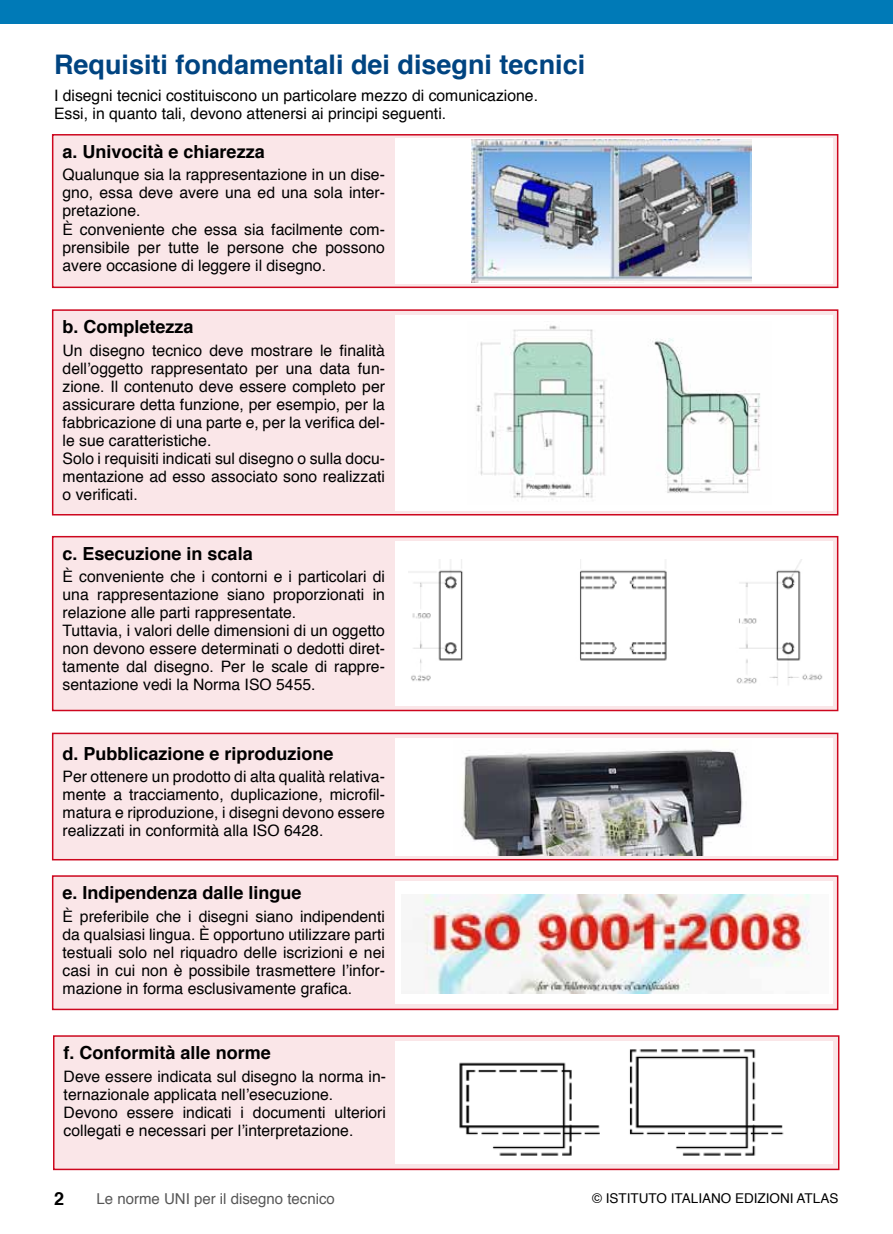
<style>
.page{position:relative;width:893px;height:1234px;background:#fff}
.page>*{position:absolute;margin:0;border:0;box-sizing:border-box;transform-origin:0 0}
.t1{font:700 27px "Helvetica";color:#004481}
.t2{font:700 18px "Helvetica";color:#000}
.t3{font:15.75px/18px "Helvetica";color:#000}
.t4{font:15px "Helvetica";color:#575757}
.t5{font:13.5px "Helvetica";color:#000}
</style>
<div class="page">
<div style="left:0;top:0;width:893px;height:24px;background:#007ab7"></div>
<div style="left:53px;top:135px;width:785px;height:152px;background:#fae6e8"></div>
<div style="left:52px;top:134px;width:786px;height:154px;border:2px solid #cd071e"></div>
<div style="left:53px;top:310px;width:785px;height:204px;background:#fae6e8"></div>
<div style="left:52px;top:309px;width:786px;height:206px;border:2px solid #cd071e"></div>
<div style="left:53px;top:536px;width:785px;height:174px;background:#fae6e8"></div>
<div style="left:52px;top:536px;width:786px;height:175px;border:2px solid #cd071e"></div>
<div style="left:53px;top:733px;width:785px;height:126px;background:#fae6e8"></div>
<div style="left:52px;top:732px;width:786px;height:128px;border:2px solid #cd071e"></div>
<div style="left:53px;top:875px;width:785px;height:134px;background:#fae6e8"></div>
<div style="left:52px;top:875px;width:786px;height:134px;border:2px solid #cd071e"></div>
<div style="left:54px;top:1035px;width:785px;height:134px;background:#fae6e8"></div>
<div style="left:53px;top:1035px;width:786px;height:134px;border:2px solid #cd071e"></div>
<div style="left:395px;top:541px;width:437px;height:164px;background:#fff"></div>
<div style="left:395px;top:738px;width:437px;height:117px;background:#fff"></div>
<div style="left:395px;top:881px;width:437px;height:122px;background:#fff"></div>
<div style="left:395px;top:1040px;width:437px;height:123px;background:#fff"></div>
<div style="left:395px;top:315px;width:437px;height:195px;background:#fff"></div>
<div style="left:395px;top:138px;width:437px;height:146px;background:#fff"></div>
<img style="left:476px;top:325px;width:284px;height:175px">
<img style="left:459px;top:1049px;width:325px;height:107px">
<img style="left:408px;top:559px;width:415px;height:126px">
<img style="left:423px;top:894px;width:387px;height:99px">
<img style="left:462px;top:749px;width:281px;height:106px">
<img style="left:471px;top:139px;width:280px;height:144px">
<h1 class="t1" style="left:54px;top:43px;width:533px">Requisiti fondamentali dei disegni tecnici</h1>
<p class="t3" style="left:54px;top:87px;width:486px">I disegni tecnici costituiscono un particolare mezzo di comunicazione.<br>Essi, in quanto tali, devono attenersi ai principi seguenti.</p>
<p class="t2" style="left:63px;top:137px;width:204px">a. Univocità e chiarezza</p>
<p class="t3" style="left:63px;top:166px;width:324px">Qualunque sia la rappresentazione in un dise&shy;gno, essa deve avere una ed una sola inter&shy;pretazione.<br>È conveniente che essa sia facilmente com&shy;prensibile per tutte le persone che possono avere occasione di leggere il disegno.</p>
<p class="t2" style="left:63px;top:312px;width:133px">b. Completezza</p>
<p class="t3" style="left:63px;top:341px;width:324px">Un disegno tecnico deve mostrare le finalità dell’oggetto rappresentato per una data fun&shy;zione. Il contenuto deve essere completo per assicurare detta funzione, per esempio, per la fabbricazione di una parte e, per la verifica del&shy;le sue caratteristiche.<br>Solo i requisiti indicati sul disegno o sulla docu&shy;mentazione ad esso associato sono realizzati o verificati.</p>
<p class="t2" style="left:63px;top:539px;width:192px">c. Esecuzione in scala</p>
<p class="t3" style="left:63px;top:568px;width:324px">È conveniente che i contorni e i particolari di una rappresentazione siano proporzionati in relazione alle parti rappresentate.<br>Tuttavia, i valori delle dimensioni di un oggetto non devono essere determinati o dedotti diret&shy;tamente dal disegno. Per le scale di rappre&shy;sentazione vedi la Norma ISO 5455.</p>
<p class="t2" style="left:63px;top:739px;width:273px">d. Pubblicazione e riproduzione</p>
<p class="t3" style="left:63px;top:768px;width:324px;text-align:justify">Per ottenere un prodotto di alta qualità relativa&shy;mente a tracciamento, duplicazione, microfil&shy;matura e riproduzione, i disegni devono essere realizzati in conformità alla ISO 6428.</p>
<p class="t2" style="left:63px;top:878px;width:241px">e. Indipendenza dalle lingue</p>
<p class="t3" style="left:63px;top:907px;width:324px;text-align:justify">È preferibile che i disegni siano indipendenti da qualsiasi lingua. È opportuno utilizzare parti testuali solo nel riquadro delle iscrizioni e nei casi in cui non è possibile trasmettere l’infor&shy;mazione in forma esclusivamente grafica.</p>
<p class="t2" style="left:64px;top:1038px;width:209px">f. Conformità alle norme</p>
<p class="t3" style="left:64px;top:1067px;width:324px">Deve essere indicata sul disegno la norma in&shy;ternazionale applicata nell’esecuzione.<br>Devono essere indicati i documenti ulteriori collegati e necessari per l’interpretazione.</p>
<p class="t2" style="left:54px;top:1183px;width:12px">2</p>
<p class="t4" style="left:97px;top:1186px;width:240px">Le norme UNI per il disegno tecnico</p>
<p class="t5" style="left:592px;top:1187px;width:248px">© ISTITUTO ITALIANO EDIZIONI ATLAS</p>
</div>
